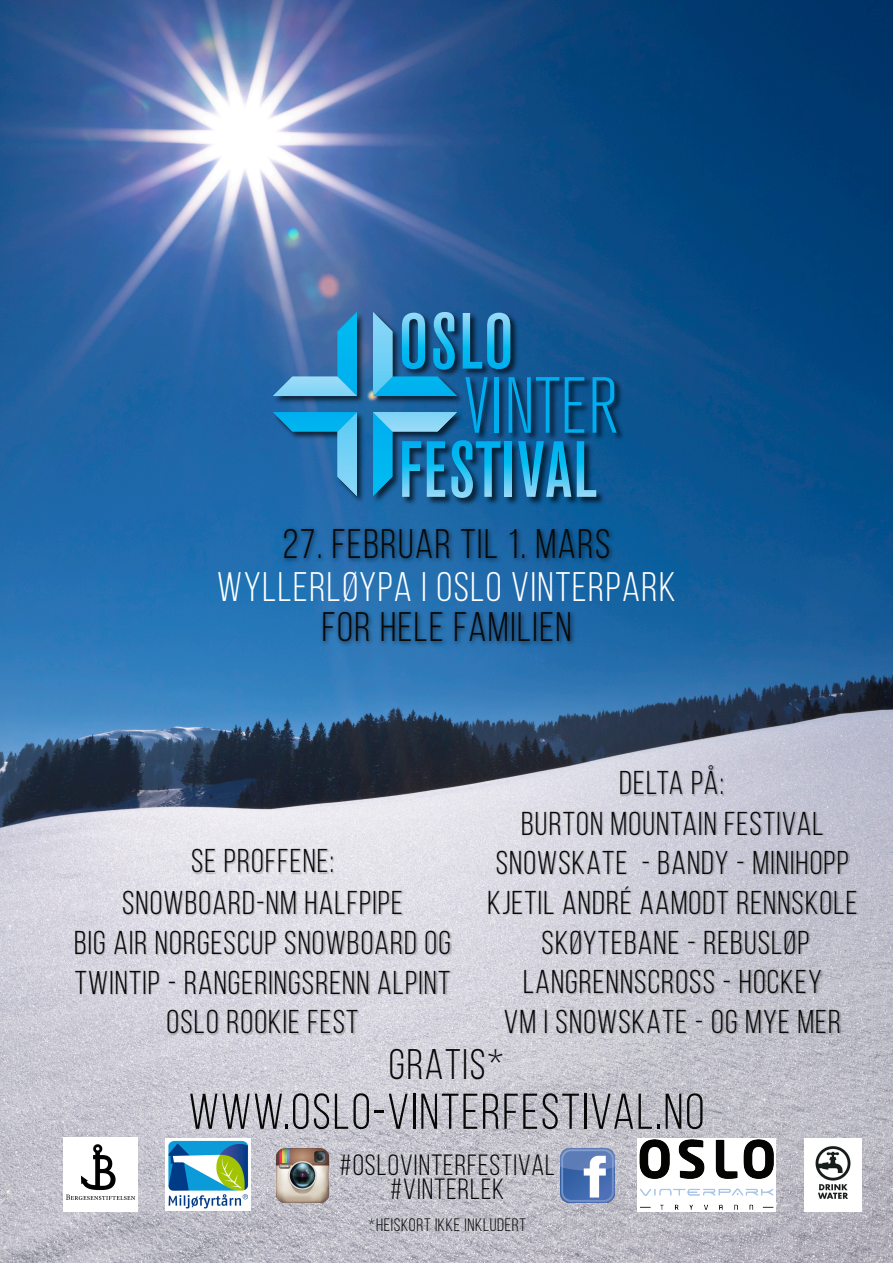
<style>
.page{position:relative;width:893px;height:1263px;background:#fff}
.page>*{position:absolute;margin:0;border:0;box-sizing:border-box;transform-origin:0 0}
.t1{font:50.25px "Bebas Neue";letter-spacing:.04em;color:#070908}
.t2{font:42.75px "Bebas Neue";letter-spacing:.04em;color:#070908}
.t3{font:41.25px "Bebas Neue";letter-spacing:.04em;color:#070908}
.t4{font:41.25px "Bebas Neue";letter-spacing:.04em;color:#fff}
.t5{font:33px/39.6px "Bebas Neue";letter-spacing:.04em;color:#070908;text-align:center}
.t6{font:29.25px "Bebas Neue";letter-spacing:.04em;color:#070908}
.t7{font:18px "Bebas Neue";letter-spacing:.04em;color:#070908}
</style>
<div class="page">
<img style="left:0;top:0;width:893px;height:1263px">
<img style="left:64px;top:1138px;width:74px;height:73px">
<img style="left:166px;top:1138px;width:85px;height:73px">
<img style="left:805px;top:1138px;width:56px;height:73px">
<img style="left:637px;top:1138px;width:138px;height:73px">
<img style="left:483px;top:806px;width:381px;height:239px">
<img style="left:222px;top:518px;width:452px;height:83px">
<img style="left:262px;top:1149px;width:81px;height:53px">
<img style="left:561px;top:1149px;width:53px;height:53px">
<img style="left:222px;top:601px;width:453px;height:108px">
<img style="left:53px;top:885px;width:421px;height:164px">
<img style="left:482px;top:764px;width:381px;height:39px">
<img style="left:73px;top:843px;width:381px;height:38px">
<img style="left:271px;top:310px;width:356px;height:198px">
<svg style="left:273px;top:312px;width:84px;height:84px"></svg>
<svg style="left:273px;top:412px;width:84px;height:84px"></svg>
<svg style="left:373px;top:312px;width:244px;height:186px"></svg>
<p class="t3" style="left:283px;top:522px;width:329px">27. FEBRUAR TIL 1. MARS</p>
<p class="t4" style="left:217px;top:565px;width:460px">WYLLERLØYPA I OSLO VINTERPARK</p>
<p class="t3" style="left:322px;top:605px;width:251px">FOR HELE FAMILIEN</p>
<p class="t5" style="left:619px;top:763px;width:106px">DELTA PÅ:</p>
<p class="t5" style="left:191px;top:841px;width:144px">SE PROFFENE:</p>
<p class="t5" style="left:74px;top:883px;width:378px">SNOWBOARD-NM HALFPIPE<br>BIG AIR NORGESCUP SNOWBOARD OG<br>TWINTIP - RANGERINGSRENN ALPINT<br>OSLO ROOKIE FEST</p>
<p class="t5" style="left:487px;top:803px;width:371px">BURTON MOUNTAIN FESTIVAL<br>SNOWSKATE - BANDY - MINIHOPP<br>KJETIL ANDRÉ AAMODT RENNSKOLE<br>SKØYTEBANE - REBUSLØP<br>LANGRENNSCROSS - HOCKEY<br>VM I SNOWSKATE - OG MYE MER</p>
<p class="t2" style="left:389px;top:1042px;width:117px">GRATIS*</p>
<h1 class="t1" style="left:189px;top:1084px;width:517px">WWW.OSLO-VINTERFESTIVAL.NO</h1>
<p class="t6" style="left:339px;top:1149px;width:217px">#OSLOVINTERFESTIVAL</p>
<p class="t6" style="left:390px;top:1173px;width:116px">#VINTERLEK</p>
<p class="t7" style="left:368px;top:1215px;width:160px">*HEISKORT IKKE INKLUDERT</p>
</div>
